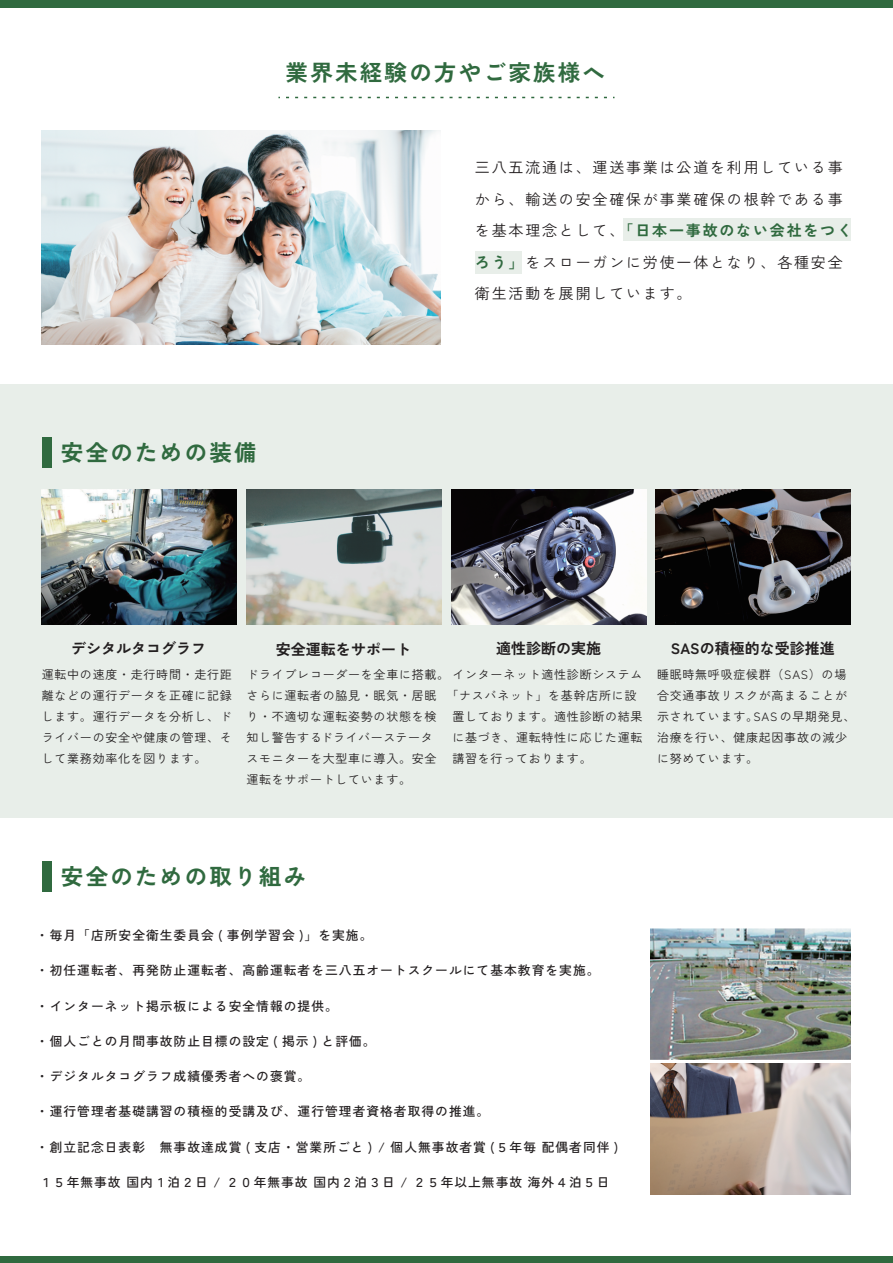
<style>
.page{position:relative;width:893px;height:1263px;background:#fff}
.page>*{position:absolute;margin:0;border:0;box-sizing:border-box;transform-origin:0 0}
.t1{font:700 22.5px "Zen Kaku Gothic New";letter-spacing:.1em;color:#306a3f}
.t2{font:15px/31.5px "Zen Kaku Gothic New";letter-spacing:.12em;color:#231f20}
.t3{font:700 15px "Zen Kaku Gothic New";color:#231f20}
.t4{font:500 12.75px "Zen Kaku Gothic New";letter-spacing:.08em;color:#231f20}
.t5{font:12px/21px "Zen Kaku Gothic New";letter-spacing:.06em;color:#231f20}
.s1{font-weight:700;color:#306a3f}
</style>
<div class="page">
<div style="left:0;top:384px;width:893px;height:434px;background:#e8eee9"></div>
<div style="left:623px;top:219px;width:228px;height:22px;background:#e8eee9"></div>
<div style="left:0;top:0;width:893px;height:8px;background:#306a3f"></div>
<img style="left:42px;top:130px;width:398px;height:215px">
<svg style="left:286px;top:97px;width:328px;height:1px"></svg>
<div style="left:0;top:1256px;width:893px;height:7px;background:#306a3f"></div>
<div style="left:475px;top:251px;width:47px;height:23px;background:#e8eee9"></div>
<div style="left:42px;top:438px;width:10px;height:30px;background:#306a3f"></div>
<div style="left:42px;top:861px;width:10px;height:30px;background:#306a3f"></div>
<img style="left:246px;top:489px;width:195px;height:136px">
<img style="left:656px;top:489px;width:195px;height:136px">
<img style="left:650px;top:929px;width:201px;height:130px">
<img style="left:650px;top:1064px;width:201px;height:130px">
<img style="left:451px;top:489px;width:195px;height:136px">
<img style="left:42px;top:489px;width:195px;height:136px">
<h1 class="t1" style="left:286px;top:59px;width:321px">業界未経験の方やご家族様へ</h1>
<h1 class="t1" style="left:61px;top:438px;width:197px">安全のための装備</h1>
<p class="t2" style="left:475px;top:152px;width:379px">三八五流通は、運送事業は公道を利用している事から、輸送の安全確保が事業確保の根幹である事を基本理念として、<span class="s1">「日本一事故のない会社をつくろう」</span>をスローガンに労使一体となり、各種安全衛生活動を展開しています。</p>
<p class="t3" style="left:71px;top:639px;width:137px">デシタルタコグラフ</p>
<p class="t5" style="left:42px;top:664px;width:192px;text-align:justify">運転中の速度・走行時間・走行距離などの運行データを正確に記録します。運行データを分析し、ドライバーの安全や健康の管理、そして業務効率化を図ります。</p>
<p class="t3" style="left:276px;top:640px;width:136px">安全運転をサポート</p>
<p class="t3" style="left:496px;top:639px;width:106px">適性診断の実施</p>
<p class="t3" style="left:671px;top:639px;width:165px">SASの積極的な受診推進</p>
<p class="t5" style="left:246px;top:664px;width:398px">ドライブレコーダーを全車に搭載。インターネット適性診断システムさらに運転者の脇見・眠気・居眠<br>り・不適切な運転姿勢の状態を検<br>知し警告するドライバーステータ<br>スモニターを大型車に導入。安全<br>運転をサポートしています。</p>
<p class="t5" style="left:657px;top:664px;width:200px">睡眠時無呼吸症候群（SAS）の場合交通事故リスクが高まることが示されています。SAS の早期発見、治療を行い、健康起因事故の減少に努めています。</p>
<p class="t5" style="left:452px;top:685px;width:192px;text-indent:-6px">「ナスバネット」を基幹店所に設置しております。適性診断の結果に基づき、運転特性に応じた運転講習を行っております。</p>
<h1 class="t1" style="left:61px;top:863px;width:247px">安全のための取り組み</h1>
<p class="t4" style="left:36px;top:928px;width:338px">・毎月「店所安全衛生委員会 ( 事例学習会 )」を実施。</p>
<p class="t4" style="left:36px;top:963px;width:565px">・初任運転者、再発防止運転者、高齢運転者を三八五オートスクールにて基本教育を実施。</p>
<p class="t4" style="left:36px;top:998px;width:303px">・インターネット掲示板による安全情報の提供。</p>
<p class="t4" style="left:36px;top:1033px;width:341px">・個人ごとの月間事故防止目標の設定 ( 掲示 ) と評価。</p>
<p class="t4" style="left:36px;top:1069px;width:276px">・デジタルタコグラフ成績優秀者への褒賞。</p>
<p class="t4" style="left:36px;top:1104px;width:455px">・運行管理者基礎講習の積極的受講及び、運行管理者資格者取得の推進。</p>
<p class="t4" style="left:36px;top:1139px;width:584px">・創立記念日表彰　無事故達成賞 ( 支店・営業所ごと ) / 個人無事故者賞 (５年毎 配偶者同伴 )</p>
<p class="t4" style="left:39px;top:1174px;width:572px">１５年無事故 国内１泊２日 / ２０年無事故 国内２泊３日 / ２５年以上無事故 海外４泊５日</p>
</div>
